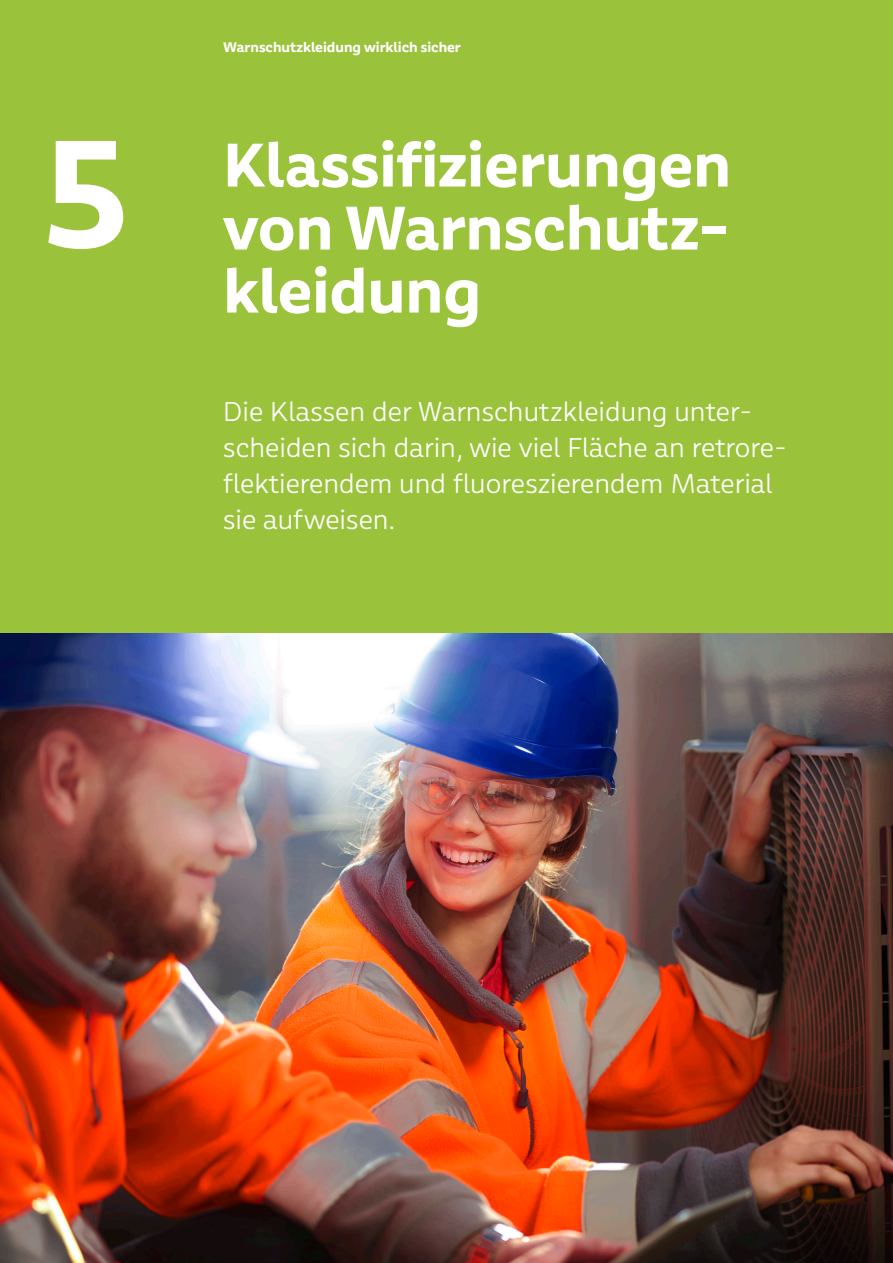
<style>
.page{position:relative;width:893px;height:1263px;background:#fff}
.page>*{position:absolute;margin:0;border:0;box-sizing:border-box;transform-origin:0 0}
.Ziffern{font:700 150px "Rumiko Clear";color:#fff}
.Headline_Titel{font:700 60px/63px "Rumiko Clear";color:#fff}
.Intro{font:300 27px/36px "Rumiko Clear";color:#fff}
.Kategorie{font:700 13.5px "Rumiko Clear";color:#fff}
</style>
<div class="page">
<img style="left:0;top:632px;width:893px;height:631px">
<div style="left:0;top:0;width:893px;height:632px;background:#9ac23b"></div>
<p class="Kategorie" style="left:223px;top:38px;width:239px">Warnschutzkleidung wirklich sicher</p>
<p class="Ziffern" style="left:44px;top:99px;width:85px">5</p>
<p class="Headline_Titel" style="left:223px;top:135px;width:509px">Klassifizierungen von Warnschutz&shy;kleidung</p>
<p class="Intro" style="left:223px;top:394px;width:565px">Die Klassen der Warnschutzkleidung unter&shy;scheiden sich darin, wie viel Fläche an retrore&shy;flektierendem und fluoreszierendem Material sie aufweisen.</p>
</div>
